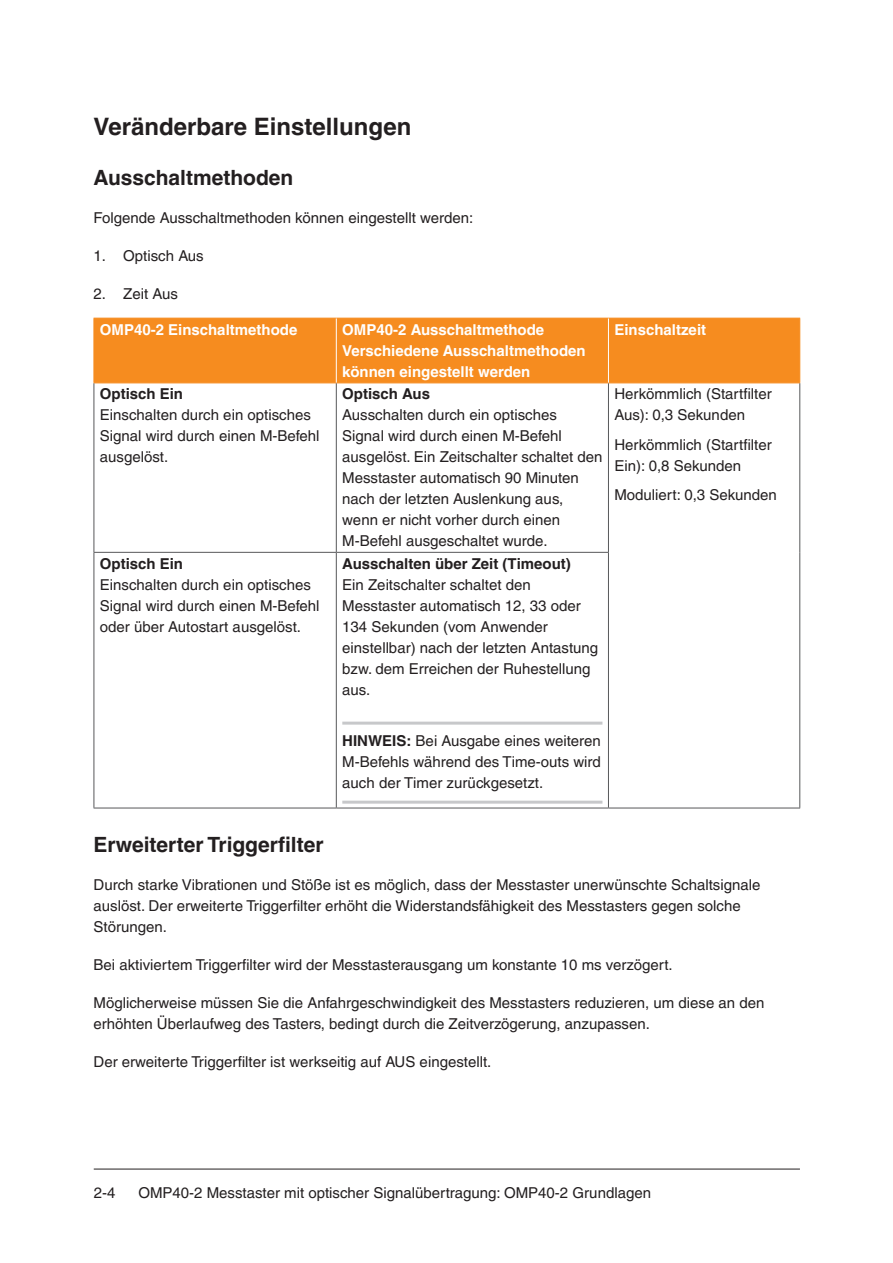
<style>
.page{position:relative;width:893px;height:1263px;background:#fff}
.page>*{position:absolute;margin:0;border:0;box-sizing:border-box;transform-origin:0 0}
.Heading_1__16pt_bold{font:700 24px "Helvetica LT Pro";color:#231f20}
.Heading_2__14pt_bold{font:700 21px "Helvetica LT Pro";color:#231f20}
._10pt_Table_body_left_aligned{font:15px/21px "Helvetica LT Pro";color:#231f20}
._10pt_Body_Text{font:15px/21px "Helvetica LT Pro";color:#231f20}
._10pt_Column_1_bold_text{font:15px/21px "Helvetica LT Pro";color:#231f20}
._10pt_Inside_Table_header_left_aligned{font:700 15px/21px "Helvetica LT Pro";color:#fff}
._10pt_Note{font:15px/21px "Helvetica LT Pro";color:#231f20;text-align:justify}
._10pt_Table_body_left_aligned-2{font:700 15px "Helvetica LT Pro";color:#231f20}
._10pt_Column_1_bold_text-2{font:700 15px "Helvetica LT Pro";color:#231f20}
.s1{font-weight:700}
</style>
<div class="page">
<hr style="left:94px;top:1169px;width:706px;height:1px;background:#231f20">
<div style="left:95px;top:319px;width:704px;height:63px;background:#f68c1f"></div>
<svg style="left:95px;top:383px;width:704px;height:425px"></svg>
<hr style="left:94px;top:318px;width:242px;height:1px;background:#f68c1f">
<hr style="left:94px;top:318px;width:1px;height:64px;background:#f68c1f">
<hr style="left:336px;top:318px;width:272px;height:1px;background:#f68c1f">
<hr style="left:608px;top:318px;width:192px;height:1px;background:#f68c1f">
<hr style="left:799px;top:318px;width:1px;height:64px;background:#f68c1f">
<hr style="left:94px;top:382px;width:242px;height:1px;background:#f68c1f">
<hr style="left:336px;top:382px;width:272px;height:1px;background:#f68c1f">
<hr style="left:608px;top:382px;width:192px;height:1px;background:#f68c1f">
<hr style="left:94px;top:383px;width:1px;height:169px;background:#57585a">
<hr style="left:336px;top:383px;width:1px;height:169px;background:#57585a">
<hr style="left:608px;top:383px;width:1px;height:169px;background:#57585a">
<hr style="left:799px;top:383px;width:1px;height:169px;background:#57585a">
<hr style="left:94px;top:552px;width:242px;height:1px;background:#57585a">
<hr style="left:94px;top:553px;width:1px;height:255px;background:#57585a">
<hr style="left:336px;top:552px;width:273px;height:1px;background:#57585a">
<hr style="left:336px;top:553px;width:1px;height:255px;background:#57585a">
<hr style="left:608px;top:553px;width:1px;height:255px;background:#57585a">
<hr style="left:799px;top:552px;width:1px;height:256px;background:#57585a">
<hr style="left:94px;top:808px;width:242px;height:1px;background:#57585a">
<hr style="left:336px;top:808px;width:272px;height:1px;background:#57585a">
<hr style="left:608px;top:808px;width:192px;height:1px;background:#57585a">
<hr style="left:336px;top:318px;width:1px;height:64px;background:#fff">
<hr style="left:608px;top:318px;width:1px;height:64px;background:#fff">
<hr style="left:342px;top:722px;width:260px;height:3px;background:#c7c8ca">
<hr style="left:342px;top:801px;width:260px;height:3px;background:#c7c8ca">
<p class="Heading_1__16pt_bold" style="left:94px;top:112px;width:319px">Veränderbare Einstellungen</p>
<p class="Heading_2__14pt_bold" style="left:94px;top:165px;width:201px">Ausschaltmethoden</p>
<p class="_10pt_Body_Text" style="left:94px;top:207px;width:381px">Folgende Ausschaltmethoden können eingestellt werden:</p>
<p class="_10pt_Table_body_left_aligned" style="left:94px;top:245px;width:112px">1. Optisch Aus</p>
<p class="_10pt_Table_body_left_aligned" style="left:94px;top:283px;width:86px">2. Zeit Aus</p>
<p class="_10pt_Inside_Table_header_left_aligned" style="left:100px;top:319px;width:199px">OMP40-2 Einschaltmethode</p>
<p class="_10pt_Inside_Table_header_left_aligned" style="left:342px;top:319px;width:203px">OMP40-2 Ausschaltmethode</p>
<p class="_10pt_Inside_Table_header_left_aligned" style="left:342px;top:340px;width:245px">Verschiedene Ausschaltmethoden können eingestellt werden</p>
<p class="_10pt_Column_1_bold_text-2" style="left:100px;top:385px;width:85px">Optisch Ein</p>
<p class="_10pt_Column_1_bold_text" style="left:100px;top:404px;width:221px">Einschalten durch ein optisches<br>Signal wird durch einen M-Befehl ausgelöst.</p>
<p class="_10pt_Column_1_bold_text-2" style="left:100px;top:555px;width:85px">Optisch Ein</p>
<p class="_10pt_Column_1_bold_text" style="left:100px;top:574px;width:221px">Einschalten durch ein optisches<br>Signal wird durch einen M-Befehl oder über Autostart ausgelöst.</p>
<p class="_10pt_Table_body_left_aligned-2" style="left:342px;top:385px;width:89px">Optisch Aus</p>
<p class="_10pt_Table_body_left_aligned" style="left:342px;top:404px;width:262px">Ausschalten durch ein optisches Signal wird durch einen M-Befehl ausgelöst. Ein Zeitschalter schaltet den Messtaster automatisch 90 Minuten nach der letzten Auslenkung aus, wenn er nicht vorher durch einen M-Befehl ausgeschaltet wurde.</p>
<p class="_10pt_Table_body_left_aligned-2" style="left:342px;top:555px;width:230px">Ausschalten über Zeit (Timeout)</p>
<p class="_10pt_Table_body_left_aligned" style="left:342px;top:574px;width:257px">Ein Zeitschalter schaltet den<br>Messtaster automatisch 12, 33 oder<br>134 Sekunden (vom Anwender einstellbar) nach der letzten Antastung bzw. dem Erreichen der Ruhestellung aus.</p>
<p class="_10pt_Note" style="left:342px;top:730px;width:260px"><span class="s1">HINWEIS:</span> Bei Ausgabe eines weiteren M-Befehls während des Time-outs wird auch der Timer zurückgesetzt.</p>
<p class="_10pt_Inside_Table_header_left_aligned" style="left:614px;top:319px;width:93px">Einschaltzeit</p>
<p class="_10pt_Table_body_left_aligned" style="left:614px;top:383px;width:159px">Herkömmlich (Startfilter<br>Aus): 0,3 Sekunden</p>
<p class="_10pt_Table_body_left_aligned" style="left:614px;top:434px;width:159px">Herkömmlich (Startfilter<br>Ein): 0,8 Sekunden</p>
<p class="_10pt_Table_body_left_aligned" style="left:614px;top:484px;width:164px">Moduliert: 0,3 Sekunden</p>
<p class="Heading_2__14pt_bold" style="left:94px;top:832px;width:232px">Erweiterter Triggerfilter</p>
<p class="_10pt_Body_Text" style="left:94px;top:874px;width:668px">Durch starke Vibrationen und Stöße ist es möglich, dass der Messtaster unerwünschte Schaltsignale auslöst. Der erweiterte Triggerfilter erhöht die Widerstandsfähigkeit des Messtasters gegen solche<br>Störungen.</p>
<p class="_10pt_Body_Text" style="left:94px;top:954px;width:581px">Bei aktiviertem Triggerfilter wird der Messtasterausgang um konstante 10 ms verzögert.</p>
<p class="_10pt_Body_Text" style="left:94px;top:992px;width:672px">Möglicherweise müssen Sie die Anfahrgeschwindigkeit des Messtasters reduzieren, um diese an den erhöhten Überlaufweg des Tasters, bedingt durch die Zeitverzögerung, anzupassen.</p>
<p class="_10pt_Body_Text" style="left:94px;top:1051px;width:399px">Der erweiterte Triggerfilter ist werkseitig auf AUS eingestellt.</p>
<p class="_10pt_Table_body_left_aligned" style="left:94px;top:1182px;width:23px">2-4</p>
<p class="_10pt_Table_body_left_aligned" style="left:138px;top:1182px;width:514px">OMP40-2 Messtaster mit optischer Signalübertragung: OMP40-2 Grundlagen</p>
</div>
